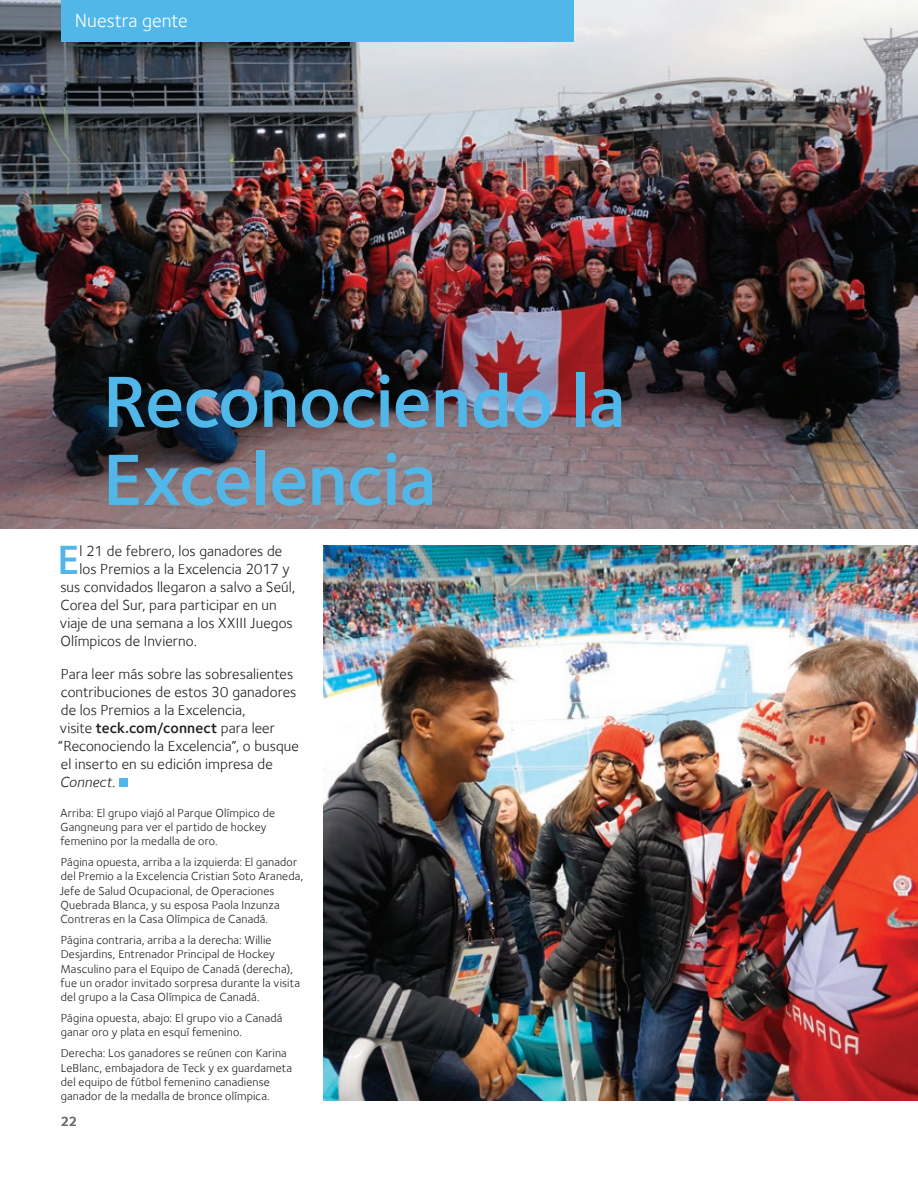
<style>
.page{position:relative;width:918px;height:1188px;background:#fff}
.page>*{position:absolute;margin:0;border:0;box-sizing:border-box;transform-origin:0 0}
.t1{font:600 75px/78px "Foundry Sterling";letter-spacing:-.01em;color:#50b7e8}
.t2{font:600 42px "Foundry Sterling";color:#50b7e8}
.t3{font:19.5px "Foundry Sterling";letter-spacing:-.005em;color:#fff}
.t4{font:15px/18px "Foundry Sterling";letter-spacing:.005em;color:#231f20}
.t5{font:600 13.5px "Foundry Sterling";color:#6c6d70}
.t6{font:12px/14.2px "Foundry Sterling";letter-spacing:.015em;color:#231f20}
.s1{font-weight:600}
.s2{font-style:italic}
</style>
<div class="page">
<img style="left:323px;top:545px;width:595px;height:555px">
<img style="left:0;top:0;width:918px;height:528px">
<div style="left:61px;top:0;width:512px;height:42px;background:#50b7e8"></div>
<div style="left:119px;top:779px;width:8px;height:8px;background:#50b7e8"></div>
<h3 class="t3" style="left:128px;top:9px;width:105px">os productos</h3>
<h3 class="t3" style="left:75px;top:9px;width:114px">Nuestra gente</h3>
<h1 class="t1" style="left:103px;top:362px;width:524px">Reconociendo la<br>Excelencia</h1>
<h2 class="t2" style="left:58px;top:535px;width:23px">E</h2>
<p class="t4" style="left:80px;top:542px;width:204px">l 21 de febrero, los ganadores de</p>
<p class="t4" style="left:80px;top:560px;width:212px">los Premios a la Excelencia 2017 y</p>
<p class="t4" style="left:60px;top:578px;width:236px">sus convidados llegaron a salvo a Seúl,</p>
<p class="t4" style="left:61px;top:596px;width:218px">Corea del Sur, para participar en un</p>
<p class="t4" style="left:60px;top:614px;width:234px">viaje de una semana a los XXIII Juegos</p>
<p class="t4" style="left:61px;top:632px;width:138px">Olímpicos de Invierno.</p>
<p class="t4" style="left:58px;top:665px;width:242px">Para leer más sobre las sobresalientes contribuciones de estos 30 ganadores de los Premios a la Excelencia,<br>visite <span class="s1">teck.com/connect</span> para leer “Reconociendo la Excelencia”, o busque el inserto en su edición impresa de<br><span class="s2">Connect</span>.</p>
<p class="t6" style="left:60px;top:806px;width:216px">Arriba: El grupo viajó al Parque Olímpico de<br>Gangneung para ver el partido de hockey femenino por la medalla de oro.</p>
<p class="t6" style="left:60px;top:855px;width:245px">Página opuesta, arriba a la izquierda: El ganador del Premio a la Excelencia Cristian Soto Araneda, Jefe de Salud Ocupacional, de Operaciones Quebrada Blanca, y su esposa Paola Inzunza Contreras en la Casa Olímpica de Canadá.</p>
<p class="t6" style="left:60px;top:933px;width:241px">Página contraria, arriba a la derecha: Willie Desjardins, Entrenador Principal de Hockey Masculino para el Equipo de Canadá (derecha), fue un orador invitado sorpresa durante la visita del grupo a la Casa Olímpica de Canadá.</p>
<p class="t6" style="left:61px;top:1011px;width:223px">Página opuesta, abajo: El grupo vio a Canadá ganar oro y plata en esquí femenino.</p>
<p class="t6" style="left:61px;top:1046px;width:233px">Derecha: Los ganadores se reúnen con Karina LeBlanc, embajadora de Teck y ex guardameta del equipo de fútbol femenino canadiense ganador de la medalla de bronce olímpica.</p>
<p class="t5" style="left:61px;top:1113px;width:18px">22</p>
</div>
